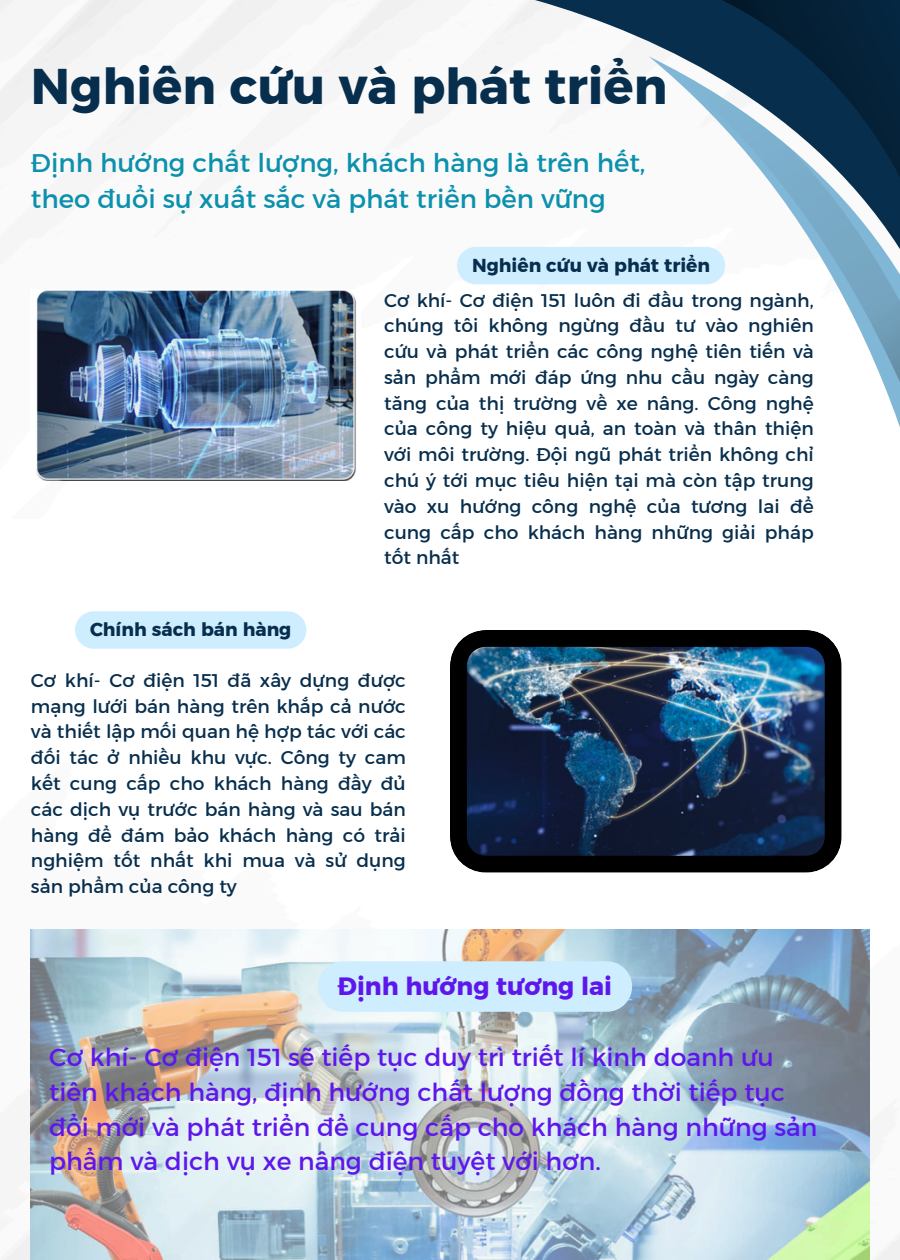
<style>
.page{position:relative;width:900px;height:1260px;background:#fff}
.page>*{position:absolute;margin:0;border:0;box-sizing:border-box;transform-origin:0 0}
.t1{font:50px "Kief Montaser Bold";color:#072e4d}
.t2{font:26px/36.4px "Kief Montaser Regular";color:#0b90ad}
.t3{font:25px/34.7px "Kief Montaser Regular";color:#5e17eb}
.t4{font:25px "Kief Montaser Bold";color:#5e17eb}
.t5{font:18.69px/25.8px "Kief Montaser Regular";color:#072e4d;text-align:justify}
.t6{font:18.69px "Kief Montaser Bold";color:#072e4d}
</style>
<div class="page">
<img style="left:0;top:0;width:900px;height:1260px">
<svg style="left:649px;top:540px;width:251px;height:151px"></svg>
<svg style="left:353px;top:0;width:296px;height:379px"></svg>
<svg style="left:614px;top:0;width:286px;height:357px"></svg>
<svg style="left:649px;top:56px;width:251px;height:484px"></svg>
<img style="left:31px;top:289px;width:329px;height:191px">
<img style="left:450px;top:630px;width:392px;height:243px">
<img style="left:31px;top:930px;width:838px;height:330px">
<div style="left:457px;top:247px;width:268px;height:37px;background:#ceedff"></div>
<svg style="left:75px;top:611px;width:231px;height:38px;background:#d0edff"></svg>
<div style="left:318px;top:961px;width:314px;height:51px;background:#ceedff;border-radius:25px"></div>
<p class="t1" style="left:31px;top:55px;width:638px">Nghiên cứu và phát triển</p>
<h1 class="t2" style="left:31px;top:144px;width:616px">Định hướng chất lượng, khách hàng là trên hết, theo đuổi sự xuất sắc và phát triển bền vững</h1>
<h3 class="t6" style="left:472px;top:254px;width:240px">Nghiên cứu và phát triển</h3>
<p class="t5" style="left:384px;top:287px;width:431px">Cơ khí- Cơ điện 151 luôn đi đầu trong ngành, chúng tôi không ngừng đầu tư vào nghiên cứu và phát triển các công nghệ tiên tiến và sản phẩm mới đáp ứng nhu cầu ngày càng tăng của thị trường về xe nâng. Công nghệ của công ty hiệu quả, an toàn và thân thiện với môi trường. Đội ngũ phát triển không chỉ chú ý tới mục tiêu hiện tại mà còn tập trung vào xu hướng công nghệ của tương lai để cung cấp cho khách hàng những giải pháp tốt nhất</p>
<h4 class="t6" style="left:90px;top:618px;width:203px">Chính sách bán hàng</h4>
<p class="t5" style="left:31px;top:667px;width:376px">Cơ khí- Cơ điện 151 đã xây dựng được mạng lưới bán hàng trên khắp cả nước và thiết lập mối quan hệ hợp tác với các đối tác ở nhiều khu vực. Công ty cam kết cung cấp cho khách hàng đầy đủ các dịch vụ trước bán hàng và sau bán hàng để đám bảo khách hàng có trải nghiệm tốt nhất khi mua và sử dụng sản phẩm của công ty</p>
<p class="t4" style="left:338px;top:971px;width:276px">Định hướng tương lai</p>
<p class="t3" style="left:49px;top:1040px;width:770px">Cơ khí- Cơ điện 151 sẽ tiếp tục duy trì triết lí kinh doanh ưu tiên khách hàng, định hướng chất lượng đồng thời tiếp tục đổi mới và phát triển để cung cấp cho khách hàng những sản phẩm và dịch vụ xe nâng điện tuyệt với hơn.</p>
</div>
